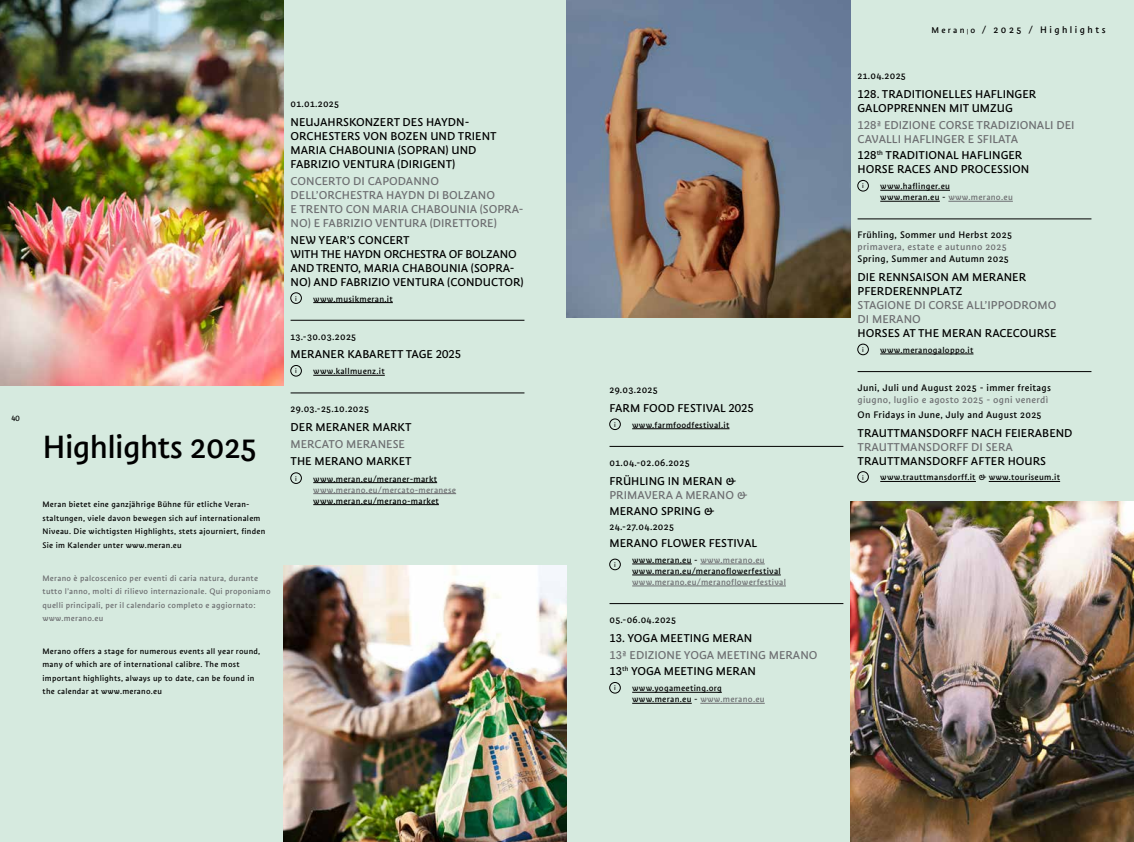
<style>
.page{position:relative;width:1134px;height:842px;background:#d6eadf}
.page>*{position:absolute;margin:0;border:0;box-sizing:border-box;transform-origin:0 0}
.t1{font:34px "Suedtirol Next Merano";letter-spacing:-.02em;color:#000}
.t2{font:12px/14px "Suedtirol Next Merano";color:#000}
.t3{font:12px/14px "Suedtirol Next Merano";color:#6d6e71}
.t4{font:10px "Suedtirol Next Merano";letter-spacing:.03em;color:#000}
.t5{font:10px "Suedtirol Next Merano";letter-spacing:.03em;color:#6d6e71}
.t6{font:10px "Suedtirol Next Merano";letter-spacing:.25em;color:#000}
.t7{font:9px/11px "Suedtirol Next Merano";letter-spacing:.03em;color:#000}
.t8{font:9px "Suedtirol Next Merano";letter-spacing:.03em;color:#6d6e71}
.t9{font:8.5px/13.5px "Suedtirol Next Merano";letter-spacing:.03em;color:#000}
.t10{font:8.5px/13.5px "Suedtirol Next Merano";letter-spacing:.03em;color:#6d6e71}
.t11{font:8px "Suedtirol Next Merano";color:#000}
.t12{font:6.8px "Suedtirol Next Merano";color:#000}
.s1{color:#6d6e71}
.s2{color:#000}
.s3{font-size:9px}
</style>
<div class="page">
<hr style="left:880px;top:190px;width:70px;height:1px;background:#000">
<hr style="left:880px;top:201px;width:60px;height:1px;background:#000">
<hr style="left:948px;top:201px;width:65px;height:1px;background:#6d6e71">
<hr style="left:880px;top:354px;width:93px;height:1px;background:#000">
<hr style="left:880px;top:481px;width:96px;height:1px;background:#000">
<hr style="left:989px;top:481px;width:71px;height:1px;background:#000">
<div style="left:857px;top:180px;width:11px;height:11px;border:1px solid #000;border-radius:50%"></div>
<hr style="left:857px;top:219px;width:234px;height:1px;background:#000">
<div style="left:857px;top:344px;width:11px;height:11px;border:1px solid #000;border-radius:50%"></div>
<hr style="left:857px;top:371px;width:234px;height:1px;background:#000">
<div style="left:857px;top:471px;width:11px;height:11px;border:1px solid #000;border-radius:50%"></div>
<hr style="left:632px;top:428px;width:97px;height:1px;background:#000">
<hr style="left:632px;top:564px;width:60px;height:1px;background:#000">
<hr style="left:700px;top:564px;width:65px;height:1px;background:#6d6e71">
<hr style="left:632px;top:575px;width:149px;height:1px;background:#000">
<hr style="left:632px;top:586px;width:154px;height:1px;background:#6d6e71">
<hr style="left:632px;top:692px;width:90px;height:1px;background:#000">
<hr style="left:632px;top:703px;width:60px;height:1px;background:#000">
<hr style="left:700px;top:703px;width:65px;height:1px;background:#6d6e71">
<div style="left:609px;top:419px;width:11px;height:11px;border:1px solid #000;border-radius:50%"></div>
<hr style="left:609px;top:446px;width:234px;height:1px;background:#000">
<div style="left:609px;top:559px;width:11px;height:11px;border:1px solid #000;border-radius:50%"></div>
<hr style="left:609px;top:603px;width:234px;height:1px;background:#000">
<div style="left:609px;top:682px;width:11px;height:11px;border:1px solid #000;border-radius:50%"></div>
<hr style="left:313px;top:302px;width:80px;height:1px;background:#000">
<hr style="left:313px;top:375px;width:72px;height:1px;background:#000">
<hr style="left:313px;top:482px;width:124px;height:1px;background:#000">
<hr style="left:313px;top:493px;width:143px;height:1px;background:#6d6e71">
<hr style="left:313px;top:504px;width:126px;height:1px;background:#000">
<div style="left:291px;top:293px;width:11px;height:11px;border:1px solid #000;border-radius:50%"></div>
<hr style="left:291px;top:320px;width:233px;height:1px;background:#000">
<div style="left:291px;top:365px;width:11px;height:11px;border:1px solid #000;border-radius:50%"></div>
<hr style="left:291px;top:393px;width:233px;height:1px;background:#000">
<div style="left:291px;top:473px;width:11px;height:11px;border:1px solid #000;border-radius:50%"></div>
<img style="left:851px;top:502px;width:283px;height:340px">
<img style="left:283px;top:566px;width:284px;height:276px">
<img style="left:0;top:0;width:284px;height:386px">
<img style="left:567px;top:0;width:283px;height:318px">
<p class="t11" style="left:11px;top:414px;width:10px">40</p>
<h1 class="t1" style="left:43px;top:428px;width:216px">Highlights 2025</h1>
<p class="t9" style="left:43px;top:498px;width:224px">Meran bietet eine ganzjährige Bühne für etliche Veran&shy;staltungen, viele davon bewegen sich auf internationalem Niveau. Die wichtigsten Highlights, stets ajourniert, finden Sie im Kalender unter www.meran.eu</p>
<p class="t10" style="left:43px;top:571px;width:230px">Merano è palcoscenico per eventi di caria natura, durante tutto l’anno, molti di rilievo internazionale. Qui proponiamo quelli principali, per il calendario completo e aggiornato: www.merano.eu</p>
<p class="t9" style="left:43px;top:644px;width:219px">Merano offers a stage for numerous events all year round, many of which are of international calibre. The most important highlights, always up to date, can be found in the calendar at www.merano.eu</p>
<p class="t4" style="left:291px;top:98px;width:50px">01.01.2025</p>
<p class="t2" style="left:291px;top:115px;width:208px">NEUJAHRSKONZERT DES HAYDN-<br>ORCHESTERS VON BOZEN UND TRIENT<br>MARIA CHABOUNIA (SOPRAN) UND<br>FABRIZIO VENTURA (DIRIGENT)</p>
<p class="t3" style="left:291px;top:174px;width:234px">CONCERTO DI CAPODANNO<br>DELL’ORCHESTRA HAYDN DI BOLZANO<br>E TRENTO CON MARIA CHABOUNIA (SOPRA-<br>NO) E FABRIZIO VENTURA (DIRETTORE)</p>
<p class="t2" style="left:291px;top:233px;width:235px">NEW YEAR’S CONCERT<br>WITH THE HAYDN ORCHESTRA OF BOLZANO<br>AND TRENTO, MARIA CHABOUNIA (SOPRA-<br>NO) AND FABRIZIO VENTURA (CONDUCTOR)</p>
<p class="t12" style="left:295px;top:294px;width:3px">i</p>
<p class="t7" style="left:313px;top:293px;width:81px">www.musikmeran.it</p>
<p class="t4" style="left:291px;top:331px;width:67px">13.-30.03.2025</p>
<p class="t2" style="left:291px;top:347px;width:172px">MERANER KABARETT TAGE 2025</p>
<p class="t12" style="left:295px;top:367px;width:3px">i</p>
<p class="t7" style="left:313px;top:366px;width:73px">www.kallmuenz.it</p>
<p class="t4" style="left:291px;top:403px;width:80px">29.03.-25.10.2025</p>
<p class="t2" style="left:291px;top:420px;width:123px">DER MERANER MARKT</p>
<p class="t3" style="left:291px;top:437px;width:116px">MERCATO MERANESE</p>
<p class="t2" style="left:291px;top:454px;width:123px">THE MERANO MARKET</p>
<p class="t12" style="left:295px;top:474px;width:3px">i</p>
<p class="t7" style="left:313px;top:473px;width:125px">www.meran.eu/meraner-markt</p>
<p class="t8" style="left:313px;top:484px;width:144px">www.merano.eu/mercato-meranese</p>
<p class="t7" style="left:313px;top:495px;width:127px">www.meran.eu/merano-market</p>
<p class="t4" style="left:609px;top:384px;width:50px">29.03.2025</p>
<p class="t2" style="left:609px;top:401px;width:146px">FARM FOOD FESTIVAL 2025</p>
<p class="t12" style="left:614px;top:421px;width:3px">i</p>
<p class="t7" style="left:632px;top:419px;width:99px">www.farmfoodfestival.it</p>
<p class="t4" style="left:609px;top:457px;width:82px">01.04.-02.06.2025</p>
<p class="t2" style="left:609px;top:474px;width:128px">FRÜHLING IN MERAN &amp;</p>
<p class="t3" style="left:609px;top:488px;width:139px">PRIMAVERA A MERANO &amp;</p>
<p class="t2" style="left:609px;top:504px;width:106px">MERANO SPRING &amp;</p>
<p class="t4" style="left:609px;top:521px;width:66px">24.-27.04.2025</p>
<p class="t2" style="left:609px;top:536px;width:149px">MERANO FLOWER FESTIVAL</p>
<p class="t12" style="left:614px;top:561px;width:3px">i</p>
<p class="t7" style="left:632px;top:554px;width:150px">www.meran.eu - <span class="s1">www.merano.eu </span>www.meran.eu/meranoflowerfestival</p>
<p class="t8" style="left:632px;top:577px;width:155px">www.merano.eu/meranoflowerfestival</p>
<p class="t4" style="left:609px;top:614px;width:68px">05.-06.04.2025</p>
<p class="t2" style="left:609px;top:631px;width:144px">13. YOGA MEETING MERAN</p>
<p class="t3" style="left:609px;top:646px;width:209px;line-height:16.8px">13ª EDIZIONE YOGA MEETING MERANO<br><span class="s2">13</span><sup>th</sup> <span class="s2">YOGA MEETING MERAN</span></p>
<p class="t12" style="left:614px;top:684px;width:3px">i</p>
<p class="t7" style="left:632px;top:683px;width:134px">www.yogameeting.org www.meran.eu - <span class="s1">www.merano.eu</span></p>
<p class="t6" style="left:931px;top:24px;width:176px"><span class="s3">Meran</span><sub>|</sub><span class="s3">o</span> / 2025 / Highlights</p>
<p class="t4" style="left:857px;top:70px;width:50px">21.04.2025</p>
<p class="t2" style="left:857px;top:87px;width:180px">128. TRADITIONELLES HAFLINGER<br>GALOPPRENNEN MIT UMZUG</p>
<p class="t3" style="left:857px;top:118px;width:218px">128ª EDIZIONE CORSE TRADIZIONALI DEI<br>CAVALLI HAFLINGER E SFILATA</p>
<p class="t2" style="left:857px;top:148px;width:173px">128<sup>th</sup> TRADITIONAL HAFLINGER<br>HORSE RACES AND PROCESSION</p>
<p class="t12" style="left:862px;top:182px;width:3px">i</p>
<p class="t7" style="left:880px;top:181px;width:134px">www.haflinger.eu<br>www.meran.eu - <span class="s1">www.merano.eu</span></p>
<p class="t4" style="left:857px;top:229px;width:156px">Frühling, Sommer und Herbst 2025</p>
<p class="t5" style="left:857px;top:241px;width:151px">primavera, estate e autunno 2025</p>
<p class="t4" style="left:857px;top:253px;width:153px">Spring, Summer and Autumn 2025</p>
<p class="t2" style="left:857px;top:270px;width:170px">DIE RENNSAISON AM MERANER<br>PFERDERENNPLATZ</p>
<p class="t3" style="left:857px;top:298px;width:200px">STAGIONE DI CORSE ALL’IPPODROMO<br>DI MERANO</p>
<p class="t2" style="left:857px;top:326px;width:200px">HORSES AT THE MERAN RACECOURSE</p>
<p class="t12" style="left:862px;top:346px;width:3px">i</p>
<p class="t7" style="left:880px;top:344px;width:95px">www.meranogaloppo.it</p>
<p class="t4" style="left:857px;top:382px;width:195px">Juni, Juli und August 2025 - immer freitags</p>
<p class="t5" style="left:857px;top:394px;width:192px">giugno, luglio e agosto 2025 - ogni venerdì</p>
<p class="t4" style="left:857px;top:409px;width:185px">On Fridays in June, July and August 2025</p>
<p class="t2" style="left:857px;top:426px;width:217px">TRAUTTMANSDORFF NACH FEIERABEND</p>
<p class="t3" style="left:857px;top:440px;width:157px">TRAUTTMANSDORFF DI SERA</p>
<p class="t2" style="left:857px;top:454px;width:190px">TRAUTTMANSDORFF AFTER HOURS</p>
<p class="t12" style="left:862px;top:473px;width:3px">i</p>
<p class="t7" style="left:880px;top:472px;width:181px">www.trauttmansdorff.it &amp; www.touriseum.it</p>
</div>
